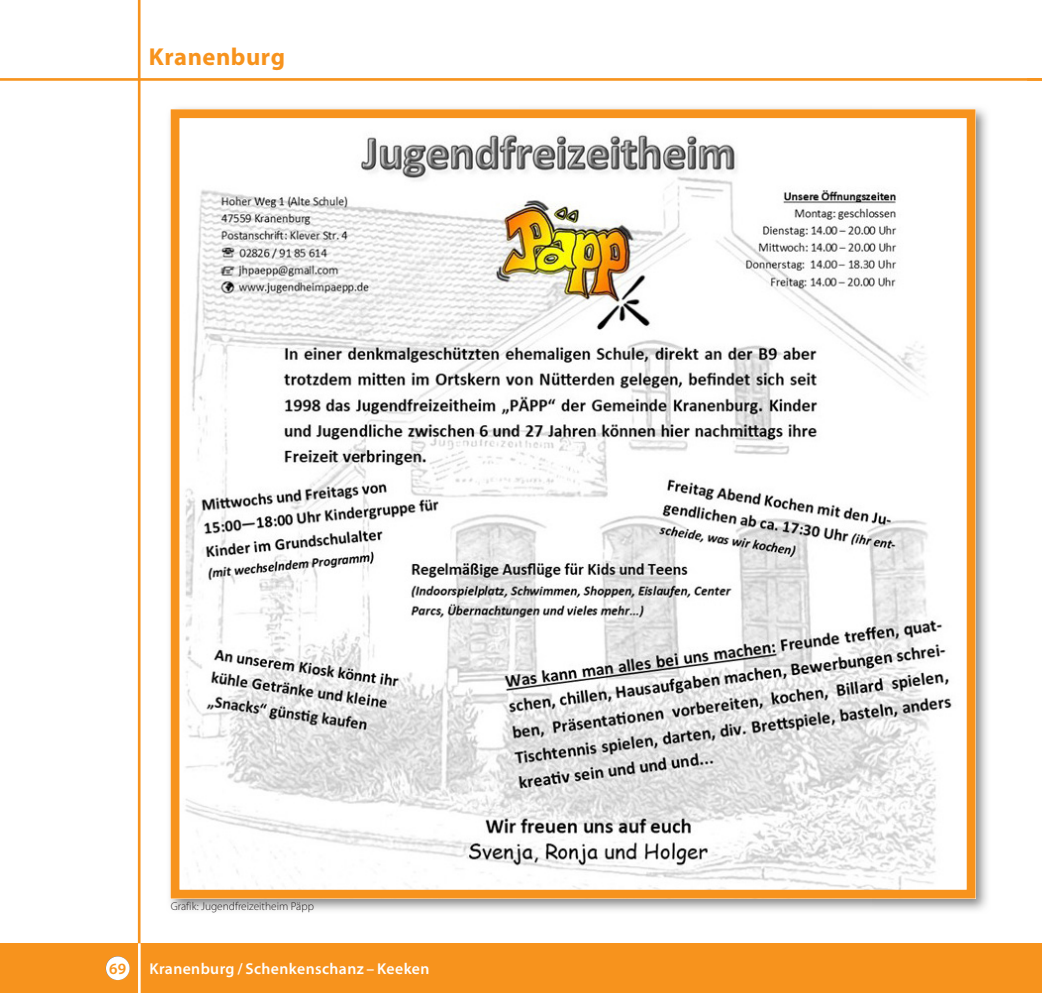
<style>
.page{position:relative;width:1042px;height:993px;background:#fff}
.page>*{position:absolute;margin:0;border:0;box-sizing:border-box;transform-origin:0 0}
.t1{font:700 24.5px "Myriad Pro";letter-spacing:.02em;color:#f7931d}
.t2{font:600 15.75px "Myriad Pro";letter-spacing:.025em;color:#fff}
.t3{font:600 15.75px "Myriad Pro";color:#f7931d}
.t4{font:300 11.38px "Myriad Pro";color:#231f20}
</style>
<div class="page">
<hr style="left:0;top:78px;width:1042px;height:3px;background:#f7931d">
<hr style="left:138px;top:0;width:2px;height:955px;background:#f7931d">
<div style="left:0;top:943px;width:1042px;height:49px;background:#f7931d"></div>
<hr style="left:138px;top:943px;width:3px;height:49px;background:#fff">
<div style="left:106px;top:956px;width:24px;height:23px;background:#fff;border-radius:50%"></div>
<img style="left:170px;top:108px;width:817px;height:803px">
<img style="left:181px;top:119px;width:784px;height:769px">
<div style="left:171px;top:109px;width:804px;height:789px;border:9px solid #f7931d"></div>
<h1 class="t1" style="left:149px;top:40px;width:138px">Kranenburg</h1>
<p class="t4" style="left:171px;top:899px;width:145px">Grafik: Jugendfreizeitheim Päpp</p>
<p class="t3" style="left:109px;top:958px;width:19px">69</p>
<p class="t2" style="left:149px;top:958px;width:281px">Kranenburg / Schenkenschanz – Keeken</p>
</div>
